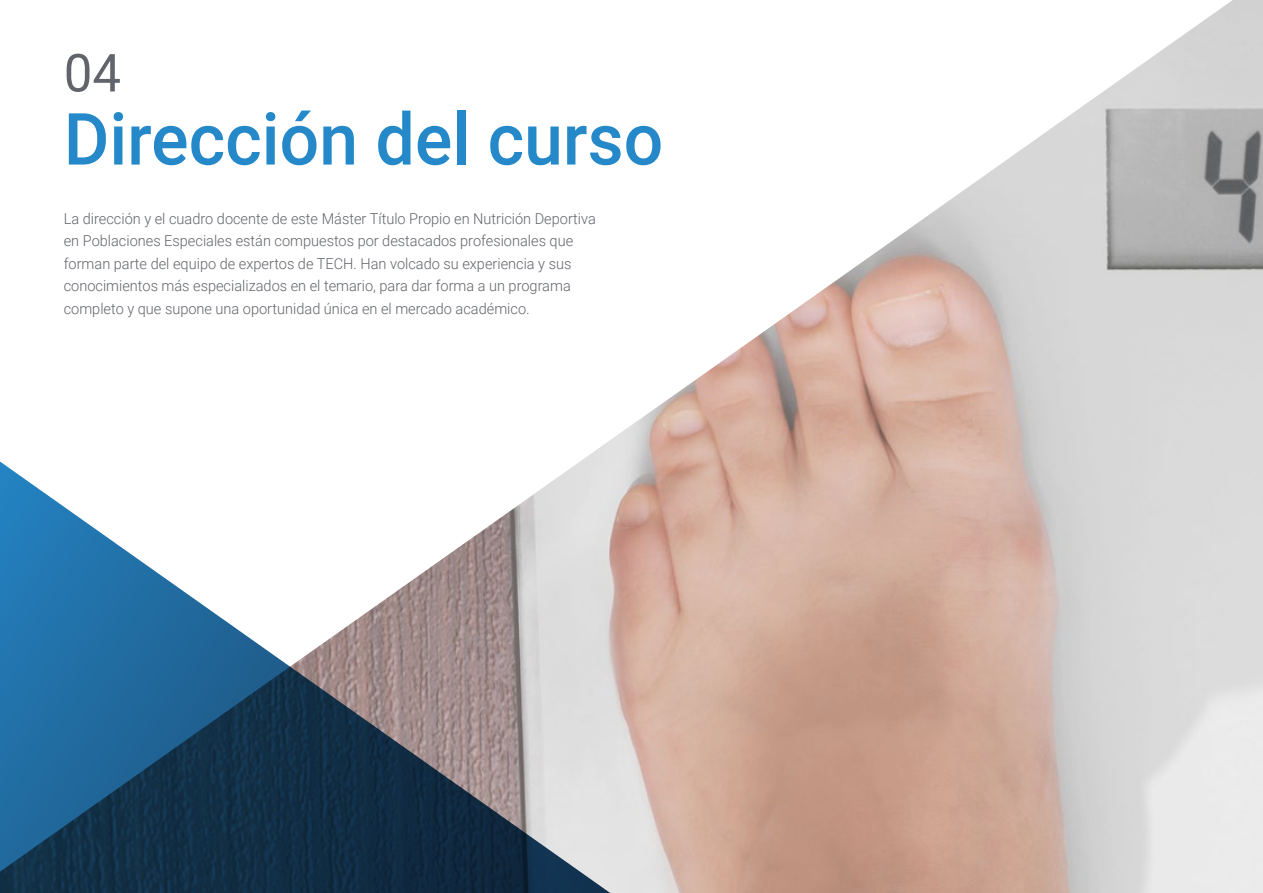
<style>
.page{position:relative;width:1263px;height:893px;background:#fff}
.page>*{position:absolute;margin:0;border:0;box-sizing:border-box;transform-origin:0 0}
.t1{font:500 72px "Roboto";color:#2488c9}
.t2{font:52.5px "Roboto";color:#61646a}
.t3{font:300 15px/22.5px "Roboto";color:#61646a}
</style>
<div class="page">
<img style="left:602px;top:0;width:661px;height:893px">
<svg style="left:0;top:446px;width:640px;height:447px"></svg>
<h2 class="t2" style="left:64px;top:36px;width:59px">04</h2>
<h1 class="t1" style="left:64px;top:89px;width:601px">Dirección del curso</h1>
<p class="t3" style="left:64px;top:207px;width:534px">La dirección y el cuadro docente de este Máster Título Propio en Nutrición Deportiva en Poblaciones Especiales están compuestos por destacados profesionales que forman parte del equipo de expertos de TECH. Han volcado su experiencia y sus conocimientos más especializados en el temario, para dar forma a un programa completo y que supone una oportunidad única en el mercado académico.</p>
</div>
